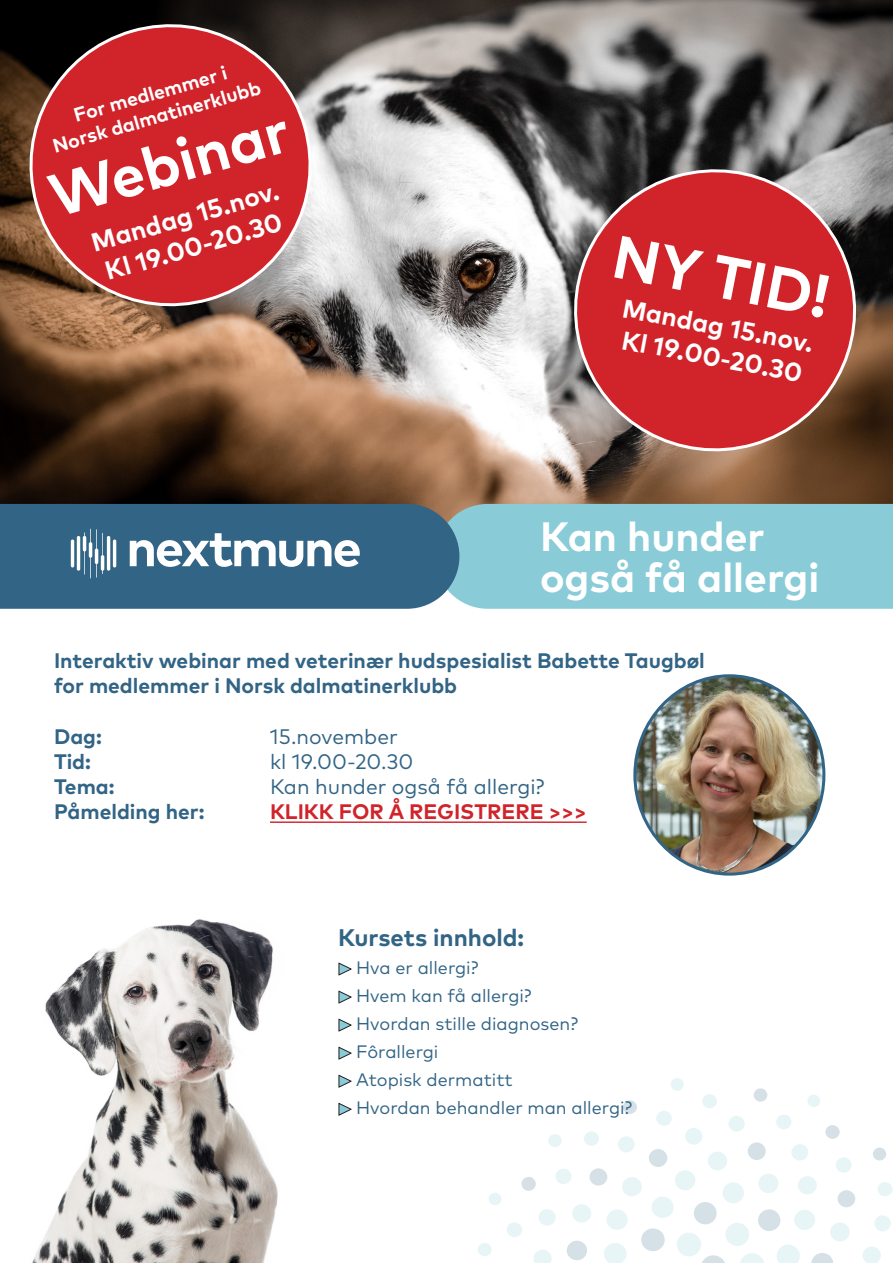
<style>
.page{position:relative;width:893px;height:1263px;background:#fff}
.page>*{position:absolute;margin:0;border:0;box-sizing:border-box;transform-origin:0 0}
.t1{font:700 60.3px "FF Mark Pro";color:#fff}
.t2{font:700 40.95px/41.1px "FF Mark Pro";color:#fff}
.t3{font:700 25.95px "FF Mark Pro";color:#fff}
.t4{font:700 24px "FF Mark Pro";color:#326485}
.t5{font:700 21px "FF Mark Pro";color:#326485}
.t6{font:21px "FF Mark Pro";color:#326485}
.t7{font:700 21px "FF Mark Pro";color:#d1232a}
.t8{font:700 19.5px/23.4px "FF Mark Pro";color:#fff;text-align:center}
.t9{font:18px "FF Mark Pro";color:#326485}
.s1{font-family:"Source Sans Pro";font-weight:700;font-size:15px;color:#89ccd7}
</style>
<div class="page">
<hr style="left:270px;top:821px;width:317px;height:2px;background:#d1232a">
<img style="left:0;top:0;width:893px;height:504px">
<div style="left:459px;top:504px;width:434px;height:105px;background:#89ccd7"></div>
<div style="left:0;top:504px;width:459px;height:105px;background:#326485"></div>
<svg style="left:130px;top:533px;width:230px;height:34px"></svg>
<svg style="left:84px;top:529px;width:19px;height:49px"></svg>
<hr style="left:107px;top:536px;width:3px;height:35px;background:#fff;border-radius:2px">
<hr style="left:77px;top:536px;width:3px;height:35px;background:#fff;border-radius:2px">
<hr style="left:83px;top:536px;width:3px;height:15px;background:#fff;border-radius:2px">
<hr style="left:89px;top:542px;width:3px;height:16px;background:#fff;border-radius:2px">
<hr style="left:95px;top:548px;width:3px;height:16px;background:#fff;border-radius:2px">
<hr style="left:101px;top:555px;width:3px;height:16px;background:#fff;border-radius:2px">
<hr style="left:71px;top:539px;width:3px;height:28px;background:#fff;border-radius:2px">
<hr style="left:113px;top:539px;width:3px;height:28px;background:#fff;border-radius:2px">
<svg style="left:702px;top:1255px;width:23px;height:8px"></svg>
<svg style="left:740px;top:1253px;width:24px;height:10px"></svg>
<div style="left:677px;top:1232px;width:24px;height:24px;background:#e7f5f7;border-radius:50%"></div>
<div style="left:725px;top:1223px;width:24px;height:23px;background:#e7f5f7;border-radius:50%"></div>
<div style="left:641px;top:1228px;width:24px;height:23px;background:#d6e0e7;border-radius:50%"></div>
<svg style="left:777px;top:1245px;width:23px;height:18px"></svg>
<div style="left:694px;top:1202px;width:23px;height:22px;background:#d6e0e7;border-radius:50%"></div>
<svg style="left:604px;top:1243px;width:23px;height:20px"></svg>
<div style="left:758px;top:1209px;width:23px;height:22px;background:#d6e0e7;border-radius:50%"></div>
<div style="left:651px;top:1196px;width:23px;height:22px;background:#e7f5f7;border-radius:50%"></div>
<svg style="left:811px;top:1253px;width:22px;height:10px"></svg>
<div style="left:722px;top:1182px;width:22px;height:21px;background:#e7f5f7;border-radius:50%"></div>
<div style="left:606px;top:1209px;width:22px;height:21px;background:#e7f5f7;border-radius:50%"></div>
<div style="left:794px;top:1210px;width:21px;height:20px;background:#e7f5f7;border-radius:50%"></div>
<div style="left:675px;top:1170px;width:20px;height:20px;background:#e7f5f7;border-radius:50%"></div>
<div style="left:567px;top:1240px;width:20px;height:20px;background:#d6e0e7;border-radius:50%"></div>
<div style="left:758px;top:1173px;width:20px;height:20px;background:#e7f5f7;border-radius:50%"></div>
<div style="left:622px;top:1177px;width:20px;height:19px;background:#e7f5f7;border-radius:50%"></div>
<div style="left:830px;top:1222px;width:20px;height:19px;background:#e7f5f7;border-radius:50%"></div>
<div style="left:708px;top:1151px;width:19px;height:19px;background:#e7f5f7;border-radius:50%"></div>
<div style="left:572px;top:1204px;width:19px;height:18px;background:#e7f5f7;border-radius:50%"></div>
<div style="left:798px;top:1176px;width:19px;height:18px;background:#e7f5f7;border-radius:50%"></div>
<div style="left:649px;top:1149px;width:18px;height:18px;background:#d6e0e7;border-radius:50%"></div>
<svg style="left:862px;top:1247px;width:19px;height:16px"></svg>
<svg style="left:533px;top:1250px;width:19px;height:13px"></svg>
<div style="left:748px;top:1142px;width:18px;height:18px;background:#d6e0e7;border-radius:50%"></div>
<svg style="left:589px;top:1168px;width:18px;height:18px"></svg>
<div style="left:837px;top:1190px;width:18px;height:17px;background:#d6e0e7;border-radius:50%"></div>
<div style="left:685px;top:1128px;width:17px;height:17px;background:#e7f5f7;border-radius:50%"></div>
<div style="left:538px;top:1209px;width:18px;height:17px;background:#e7f5f7;border-radius:50%"></div>
<div style="left:791px;top:1144px;width:17px;height:16px;background:#e7f5f7;border-radius:50%"></div>
<div style="left:618px;top:1136px;width:17px;height:16px;background:#e7f5f7;border-radius:50%"></div>
<div style="left:874px;top:1215px;width:17px;height:16px;background:#e7f5f7;border-radius:50%"></div>
<div style="left:728px;top:1116px;width:17px;height:16px;background:#e7f5f7;border-radius:50%"></div>
<div style="left:555px;top:1168px;width:16px;height:16px;background:#e7f5f7;border-radius:50%"></div>
<div style="left:836px;top:1157px;width:16px;height:16px;background:#e7f5f7;border-radius:50%"></div>
<div style="left:656px;top:1110px;width:16px;height:16px;background:#e7f5f7;border-radius:50%"></div>
<div style="left:507px;top:1222px;width:15px;height:15px;background:#e7f5f7;border-radius:50%"></div>
<div style="left:776px;top:1114px;width:15px;height:15px;background:#e7f5f7;border-radius:50%"></div>
<div style="left:584px;top:1131px;width:15px;height:15px;background:#e7f5f7;border-radius:50%"></div>
<div style="left:878px;top:1182px;width:14px;height:14px;background:#e7f5f7;border-radius:50%"></div>
<div style="left:702px;top:1094px;width:15px;height:14px;background:#e7f5f7;border-radius:50%"></div>
<div style="left:521px;top:1177px;width:15px;height:14px;background:#d6e0e7;border-radius:50%"></div>
<div style="left:825px;top:1125px;width:15px;height:14px;background:#d6e0e7;border-radius:50%"></div>
<div style="left:623px;top:1100px;width:14px;height:14px;background:#d6e0e7;border-radius:50%"></div>
<div style="left:478px;top:1243px;width:13px;height:13px;background:#e7f5f7;border-radius:50%"></div>
<div style="left:754px;top:1088px;width:13px;height:14px;background:#d6e0e7;border-radius:50%"></div>
<div style="left:548px;top:1134px;width:14px;height:13px;background:#e7f5f7;border-radius:50%"></div>
<div style="left:873px;top:1147px;width:13px;height:13px;background:#d6e0e7;border-radius:50%"></div>
<div style="left:671px;top:1078px;width:13px;height:13px;background:#e7f5f7;border-radius:50%"></div>
<div style="left:489px;top:1192px;width:13px;height:13px;background:#e7f5f7;border-radius:50%"></div>
<div style="left:807px;top:1095px;width:13px;height:12px;background:#e7f5f7;border-radius:50%"></div>
<svg style="left:15px;top:10px;width:311px;height:310px;background:#ac3b3b"></svg>
<svg style="left:560px;top:155px;width:310px;height:311px;background:#b24142"></svg>
<img style="left:32px;top:919px;width:246px;height:344px">
<img style="left:637px;top:676px;width:187px;height:198px">
<p class="t8" style="left:43px;top:111px;width:217px;rotate:-16deg">For medlemmer i<br>Norsk dalmatinerklubb</p>
<p class="t1" style="left:38px;top:153px;width:248px;rotate:-16deg">Webinar</p>
<p class="t3" style="left:87px;top:224px;width:195px;rotate:-16deg">Mandag 15.nov.</p>
<p class="t3" style="left:100px;top:253px;width:185px;rotate:-16deg">Kl 19.00-20.30</p>
<p class="t1" style="left:622px;top:210px;width:221px;rotate:11deg">NY TID!</p>
<p class="t3" style="left:627px;top:288px;width:195px;rotate:11deg">Mandag 15.nov.</p>
<p class="t3" style="left:626px;top:320px;width:185px;rotate:11deg">Kl 19.00-20.30</p>
<p class="t2" style="left:540px;top:512px;width:281px">Kan hunder også få allergi</p>
<p class="t5" style="left:54px;top:645px;width:652px">Interaktiv webinar med veterinær hudspesialist Babette Taugbøl</p>
<p class="t5" style="left:54px;top:670px;width:405px">for medlemmer i Norsk dalmatinerklubb</p>
<p class="t5" style="left:54px;top:720px;width:49px">Dag:</p>
<p class="t6" style="left:270px;top:721px;width:129px">15.november</p>
<p class="t5" style="left:54px;top:746px;width:39px">Tid:</p>
<p class="t6" style="left:270px;top:746px;width:145px">kl 19.00-20.30</p>
<p class="t5" style="left:54px;top:771px;width:62px">Tema:</p>
<p class="t6" style="left:270px;top:771px;width:276px">Kan hunder også få allergi?</p>
<p class="t5" style="left:54px;top:796px;width:152px">Påmelding her:</p>
<p class="t7" style="left:270px;top:796px;width:318px">KLIKK FOR Å REGISTRERE &gt;&gt;&gt;</p>
<p class="t4" style="left:338px;top:919px;width:188px">Kursets innhold:</p>
<p class="t9" style="left:338px;top:954px;width:142px"><span class="s1">▶</span> Hva er allergi?</p>
<p class="t9" style="left:338px;top:982px;width:195px"><span class="s1">▶</span> Hvem kan få allergi?</p>
<p class="t9" style="left:338px;top:1010px;width:241px"><span class="s1">▶</span> Hvordan stille diagnosen?</p>
<p class="t9" style="left:338px;top:1038px;width:102px"><span class="s1">▶</span> Fôrallergi</p>
<p class="t9" style="left:338px;top:1066px;width:176px"><span class="s1">▶</span> Atopisk dermatitt</p>
<p class="t9" style="left:338px;top:1094px;width:296px"><span class="s1">▶</span> Hvordan behandler man allergi?</p>
</div>
